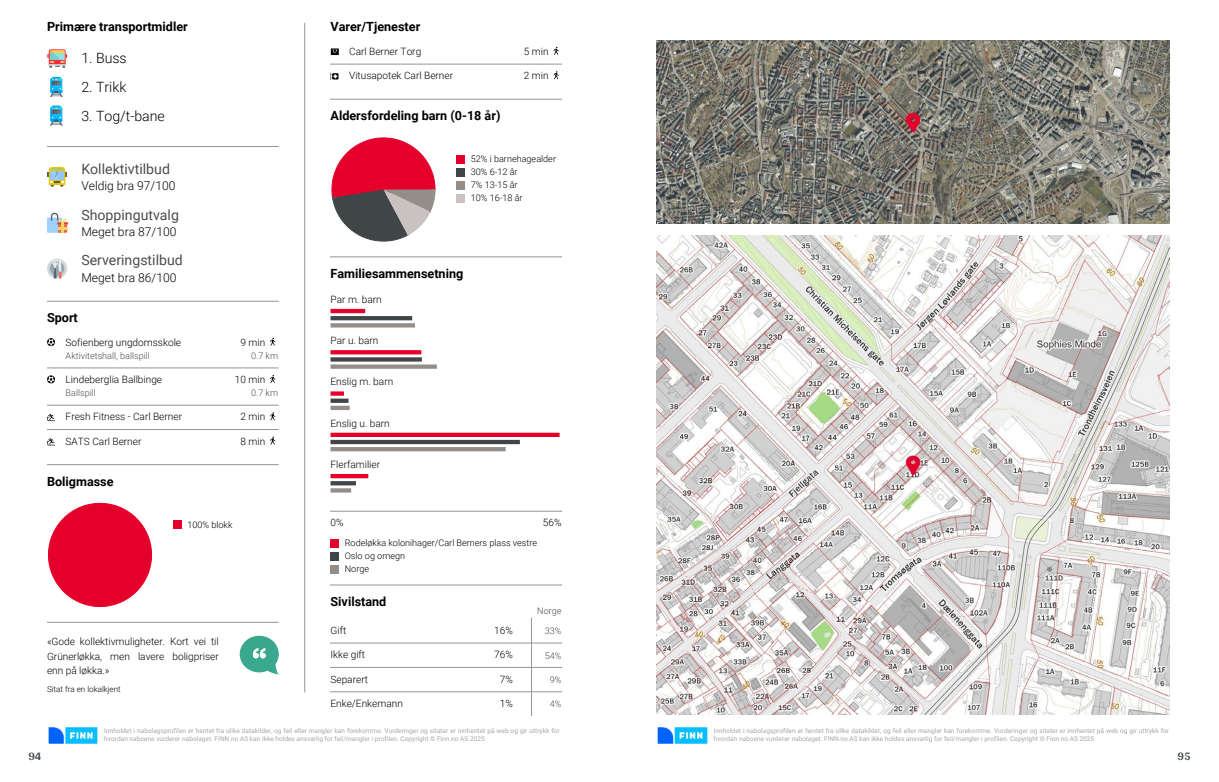
<style>
.page{position:relative;width:1219px;height:782px;background:#fff}
.page>*{position:absolute;margin:0;border:0;box-sizing:border-box;transform-origin:0 0}
.t1{font:14.1px "Roboto";color:#4c4c4c}
.t2{font:300 14.1px "Roboto";color:#000}
.t3{font:700 12.6px "Roboto";color:#000}
.t4{font:300 12.1px "Roboto";color:#000}
.t5{font:700 12px "Arya";color:#414749}
.t6{font:300 10.1px/14.3px "Roboto";color:#000;text-align:justify}
.t7{font:300 9.1px/12.9px "Roboto";color:#000}
.t8{font:300 9.1px "Roboto";color:#4c4c4c}
.t9{font:300 8.1px "Roboto";color:#000}
.t10{font:6.6px/8.6px "Roboto";color:#a8a8a8}
</style>
<div class="page">
<hr style="left:304px;top:23px;width:1px;height:668px;background:#939598">
<svg style="left:47px;top:49px;width:20px;height:19px"></svg>
<svg style="left:50px;top:77px;width:13px;height:20px"></svg>
<svg style="left:50px;top:105px;width:13px;height:20px"></svg>
<hr style="left:47px;top:146px;width:231px;height:1px;background:#939598">
<svg style="left:47px;top:167px;width:20px;height:20px"></svg>
<div style="left:47px;top:217px;width:15px;height:16px;background:#9dd2fb"></div>
<svg style="left:51px;top:213px;width:17px;height:20px"></svg>
<svg style="left:47px;top:258px;width:20px;height:20px"></svg>
<div style="left:50px;top:261px;width:14px;height:15px;background:#99a5ad;border-radius:50%"></div>
<svg style="left:53px;top:258px;width:9px;height:20px"></svg>
<hr style="left:47px;top:301px;width:231px;height:1px;background:#939598">
<svg style="left:47px;top:338px;width:8px;height:8px"></svg>
<svg style="left:270px;top:337px;width:5px;height:8px"></svg>
<hr style="left:47px;top:367px;width:231px;height:1px;background:#939598">
<svg style="left:47px;top:375px;width:8px;height:8px"></svg>
<svg style="left:270px;top:375px;width:5px;height:8px"></svg>
<hr style="left:47px;top:405px;width:231px;height:1px;background:#939598">
<svg style="left:47px;top:414px;width:8px;height:7px"></svg>
<svg style="left:270px;top:412px;width:5px;height:8px"></svg>
<hr style="left:47px;top:429px;width:231px;height:1px;background:#939598">
<svg style="left:47px;top:438px;width:8px;height:7px"></svg>
<svg style="left:270px;top:436px;width:5px;height:8px"></svg>
<hr style="left:47px;top:464px;width:231px;height:1px;background:#939598">
<svg style="left:48px;top:502px;width:104px;height:104px"></svg>
<div style="left:173px;top:520px;width:9px;height:9px;background:#e4002b"></div>
<hr style="left:47px;top:621px;width:231px;height:1px;background:#939598">
<svg style="left:240px;top:635px;width:39px;height:39px"></svg>
<svg style="left:331px;top:48px;width:8px;height:7px"></svg>
<svg style="left:553px;top:47px;width:6px;height:8px"></svg>
<hr style="left:330px;top:64px;width:232px;height:1px;background:#939598">
<svg style="left:330px;top:73px;width:8px;height:7px"></svg>
<svg style="left:553px;top:71px;width:6px;height:8px"></svg>
<hr style="left:330px;top:99px;width:232px;height:1px;background:#939598">
<svg style="left:331px;top:137px;width:104px;height:104px"></svg>
<div style="left:456px;top:155px;width:9px;height:9px;background:#e4002b"></div>
<div style="left:456px;top:168px;width:9px;height:8px;background:#404548"></div>
<div style="left:456px;top:181px;width:9px;height:8px;background:#958e88"></div>
<div style="left:456px;top:194px;width:9px;height:8px;background:#c8c3c0"></div>
<hr style="left:330px;top:256px;width:232px;height:1px;background:#939598">
<hr style="left:330px;top:309px;width:35px;height:4px;background:#e4002b">
<hr style="left:330px;top:316px;width:82px;height:4px;background:#404548">
<svg style="left:330px;top:323px;width:85px;height:4px"></svg>
<svg style="left:330px;top:350px;width:91px;height:4px"></svg>
<svg style="left:330px;top:357px;width:92px;height:4px"></svg>
<svg style="left:330px;top:364px;width:107px;height:4px"></svg>
<svg style="left:330px;top:391px;width:14px;height:4px"></svg>
<svg style="left:330px;top:398px;width:18px;height:4px"></svg>
<div style="left:330px;top:405px;width:20px;height:5px;background:#958e88"></div>
<div style="left:330px;top:432px;width:230px;height:5px;background:#e4002b"></div>
<div style="left:330px;top:439px;width:190px;height:5px;background:#404548"></div>
<hr style="left:330px;top:447px;width:176px;height:4px;background:#958e88">
<hr style="left:330px;top:474px;width:38px;height:4px;background:#e4002b">
<svg style="left:330px;top:481px;width:26px;height:4px"></svg>
<svg style="left:330px;top:488px;width:21px;height:4px"></svg>
<hr style="left:330px;top:511px;width:232px;height:1px;background:#939598">
<div style="left:330px;top:539px;width:9px;height:8px;background:#e4002b"></div>
<div style="left:330px;top:552px;width:9px;height:8px;background:#404548"></div>
<div style="left:330px;top:564px;width:9px;height:9px;background:#958e88"></div>
<hr style="left:330px;top:584px;width:232px;height:1px;background:#939598">
<hr style="left:531px;top:617px;width:1px;height:98px;background:#939598">
<hr style="left:330px;top:642px;width:232px;height:1px;background:#939598">
<hr style="left:330px;top:667px;width:232px;height:1px;background:#939598">
<hr style="left:330px;top:691px;width:232px;height:1px;background:#939598">
<img style="left:48px;top:727px;width:50px;height:16px">
<img style="left:656px;top:40px;width:513px;height:184px">
<img style="left:656px;top:235px;width:513px;height:479px">
<img style="left:657px;top:727px;width:51px;height:16px">
<h2 class="t3" style="left:47px;top:18px;width:142px">Primære transportmidler</h2>
<h1 class="t2" style="left:81px;top:48px;width:47px">1. Buss</h1>
<h1 class="t2" style="left:81px;top:77px;width:46px">2. Trikk</h1>
<h1 class="t2" style="left:81px;top:106px;width:85px">3. Tog/t-bane</h1>
<h1 class="t1" style="left:81px;top:159px;width:90px">Kollektivtilbud</h1>
<h3 class="t4" style="left:81px;top:177px;width:96px">Veldig bra 97/100</h3>
<h1 class="t1" style="left:81px;top:204px;width:99px">Shoppingutvalg</h1>
<h3 class="t4" style="left:81px;top:223px;width:97px">Meget bra 87/100</h3>
<h1 class="t1" style="left:81px;top:250px;width:103px">Serveringstilbud</h1>
<h3 class="t4" style="left:81px;top:269px;width:97px">Meget bra 86/100</h3>
<h2 class="t3" style="left:47px;top:309px;width:32px">Sport</h2>
<h3 class="t6" style="left:66px;top:334px;width:117px">Sofienberg ungdomsskole</h3>
<h3 class="t6" style="left:240px;top:334px;width:26px">9 min</h3>
<h3 class="t8" style="left:66px;top:349px;width:86px">Aktivitetshall, ballspill</h3>
<h3 class="t8" style="left:251px;top:349px;width:28px">0.7 km</h3>
<h3 class="t6" style="left:66px;top:372px;width:98px">Lindeberglia Ballbinge</h3>
<h3 class="t6" style="left:235px;top:372px;width:32px">10 min</h3>
<h3 class="t8" style="left:66px;top:386px;width:32px">Ballspill</h3>
<h3 class="t8" style="left:251px;top:386px;width:28px">0.7 km</h3>
<h3 class="t6" style="left:66px;top:409px;width:118px">Fresh Fitness - Carl Berner</h3>
<h3 class="t6" style="left:240px;top:409px;width:26px">2 min</h3>
<h3 class="t6" style="left:66px;top:433px;width:77px">SATS Carl Berner</h3>
<h3 class="t6" style="left:240px;top:433px;width:26px">8 min</h3>
<h2 class="t3" style="left:47px;top:472px;width:68px">Boligmasse</h2>
<h3 class="t7" style="left:187px;top:517px;width:47px">100% blokk</h3>
<h2 class="t3" style="left:330px;top:18px;width:91px">Varer/Tjenester</h2>
<h3 class="t6" style="left:349px;top:44px;width:74px">Carl Berner Torg</h3>
<h3 class="t6" style="left:524px;top:44px;width:26px">5 min</h3>
<h3 class="t6" style="left:349px;top:68px;width:105px">Vitusapotek Carl Berner</h3>
<h3 class="t6" style="left:524px;top:68px;width:26px">2 min</h3>
<h2 class="t3" style="left:330px;top:107px;width:171px">Aldersfordeling barn (0-18 år)</h2>
<h3 class="t7" style="left:471px;top:152px;width:87px">52% i barnehagealder<br>30% 6-12 år<br>7% 13-15 år<br>10% 16-18 år</h3>
<h2 class="t3" style="left:330px;top:264px;width:134px">Familiesammensetning</h2>
<h3 class="t6" style="left:330px;top:291px;width:53px">Par m. barn</h3>
<h3 class="t6" style="left:330px;top:333px;width:49px">Par u. barn</h3>
<h3 class="t6" style="left:330px;top:374px;width:64px">Enslig m. barn</h3>
<h3 class="t6" style="left:330px;top:415px;width:61px">Enslig u. barn</h3>
<h3 class="t6" style="left:330px;top:456px;width:51px">Flerfamilier</h3>
<h3 class="t6" style="left:330px;top:515px;width:15px">0%</h3>
<h3 class="t6" style="left:543px;top:515px;width:20px">56%</h3>
<h3 class="t7" style="left:345px;top:536px;width:194px">Rodeløkka kolonihager/Carl Berners plass vestre<br>Oslo og omegn<br>Norge</h3>
<h2 class="t3" style="left:330px;top:592px;width:57px">Sivilstand</h2>
<h3 class="t8" style="left:537px;top:604px;width:26px">Norge</h3>
<h3 class="t6" style="left:330px;top:622px;width:17px">Gift</h3>
<h3 class="t6" style="left:494px;top:622px;width:20px">16%</h3>
<h3 class="t8" style="left:545px;top:624px;width:18px">33%</h3>
<h3 class="t6" style="left:330px;top:647px;width:36px">Ikke gift</h3>
<h3 class="t6" style="left:494px;top:647px;width:20px">76%</h3>
<h3 class="t8" style="left:545px;top:648px;width:18px">54%</h3>
<h3 class="t6" style="left:330px;top:671px;width:39px">Separert</h3>
<h3 class="t6" style="left:500px;top:671px;width:15px">7%</h3>
<h3 class="t8" style="left:550px;top:673px;width:13px">9%</h3>
<h3 class="t6" style="left:330px;top:695px;width:74px">Enke/Enkemann</h3>
<h3 class="t6" style="left:500px;top:695px;width:15px">1%</h3>
<h3 class="t8" style="left:550px;top:697px;width:13px">4%</h3>
<p class="t10" style="left:104px;top:725px;width:457px">Innholdet i nabolagsprofilen er hentet fra ulike datakilder, og feil eller mangler kan forekomme. Vurderinger og sitater er innhentet på web og gir uttrykk for hvordan naboene vurderer nabolaget. FINN.no AS kan ikke holdes ansvarlig for feil/mangler i profilen. Copyright © Finn.no AS 2025</p>
<h3 class="t6" style="left:47px;top:634px;width:173px">«Gode kollektivmuligheter. Kort vei til Grünerløkka, men lavere boligpriser enn på løkka.»</h3>
<p class="t9" style="left:47px;top:683px;width:75px">Sitat fra en lokalkjent</p>
<h3 class="t5" style="left:28px;top:749px;width:15px">94</h3>
<p class="t10" style="left:714px;top:725px;width:457px">Innholdet i nabolagsprofilen er hentet fra ulike datakilder, og feil eller mangler kan forekomme. Vurderinger og sitater er innhentet på web og gir uttrykk for hvordan naboene vurderer nabolaget. FINN.no AS kan ikke holdes ansvarlig for feil/mangler i profilen. Copyright © Finn.no AS 2025</p>
<h3 class="t5" style="left:1177px;top:749px;width:15px">95</h3>
</div>
